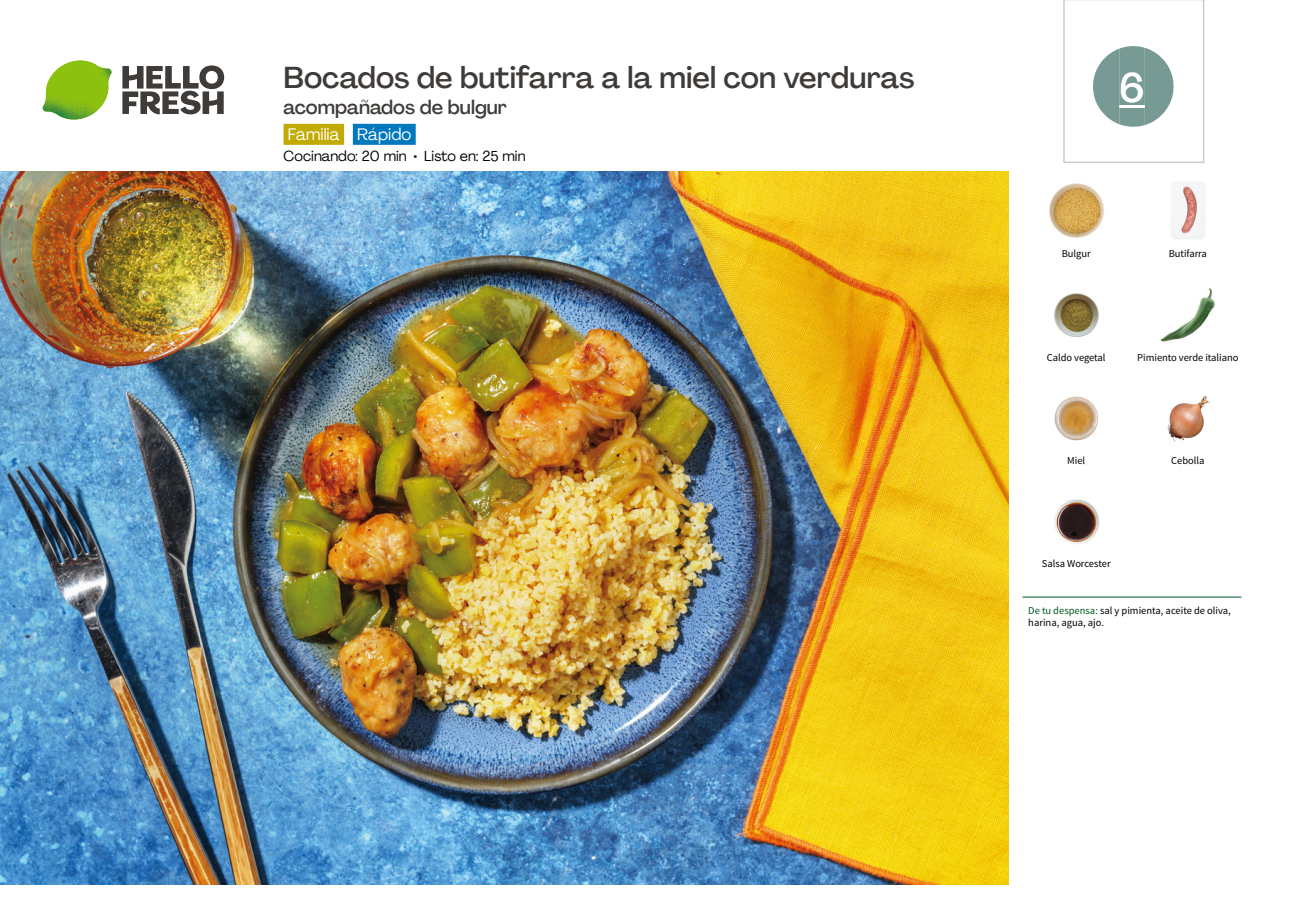
<style>
.page{position:relative;width:1289px;height:919px;background:#fff}
.page>*{position:absolute;margin:0;border:0;box-sizing:border-box;transform-origin:0 0}
.t1{font:500 40.5px "Agrandir";color:#fff}
.t2{font:500 30px "Agrandir";color:#3e3b39}
.t3{font:500 19.5px "Agrandir";color:#3e3b39}
.t4{font:16.5px "Agrandir";color:#fff}
.t5{font:14.25px "Agrandir";color:#000}
.t6{font:10.5px/12px "Source Sans Pro";letter-spacing:-.005em;color:#000}
.s1{color:#005923}
</style>
<div class="page">
<svg style="left:122px;top:65px;width:102px;height:49px"></svg>
<svg style="left:58px;top:60px;width:54px;height:60px"></svg>
<img style="left:43px;top:61px;width:68px;height:54px">
<img style="left:50px;top:61px;width:30px;height:17px">
<img style="left:0;top:172px;width:1008px;height:712px">
<div style="left:283px;top:124px;width:61px;height:21px;background:#c2ab00"></div>
<div style="left:353px;top:124px;width:63px;height:21px;background:#0078bd"></div>
<img style="left:1049px;top:183px;width:55px;height:55px">
<img style="left:1171px;top:182px;width:34px;height:57px">
<img style="left:1160px;top:288px;width:55px;height:54px">
<img style="left:1054px;top:293px;width:45px;height:44px">
<img style="left:1167px;top:395px;width:43px;height:47px">
<img style="left:1054px;top:396px;width:45px;height:45px">
<img style="left:1054px;top:499px;width:46px;height:45px">
<hr style="left:1022px;top:596px;width:219px;height:1px;background:#005923">
<svg style="left:1063px;top:0;width:141px;height:163px"></svg>
<h2 class="t2" style="left:283px;top:59px;width:632px">Bocados de butifarra a la miel con verduras</h2>
<h3 class="t3" style="left:283px;top:95px;width:225px">acompañados de bulgur</h3>
<h3 class="t4" style="left:288px;top:124px;width:125px">Familia Rápido</h3>
<h3 class="t5" style="left:283px;top:147px;width:243px">Cocinando: 20 min • Listo en: 25 min</h3>
<h1 class="t1" style="left:1119px;top:63px;width:27px">6</h1>
<p class="t6" style="left:1061px;top:247px;width:30px">Bulgur</p>
<p class="t6" style="left:1168px;top:247px;width:40px">Butifarra</p>
<p class="t6" style="left:1046px;top:352px;width:60px">Caldo vegetal</p>
<p class="t6" style="left:1137px;top:352px;width:103px">Pimiento verde italiano</p>
<p class="t6" style="left:1067px;top:454px;width:19px">Miel</p>
<p class="t6" style="left:1171px;top:454px;width:35px">Cebolla</p>
<p class="t6" style="left:1041px;top:558px;width:70px">Salsa Worcester</p>
<p class="t6" style="left:1028px;top:604px;width:204px"><span class="s1">De tu despensa:</span> sal y pimienta, aceite de oliva, harina, agua, ajo.</p>
</div>
